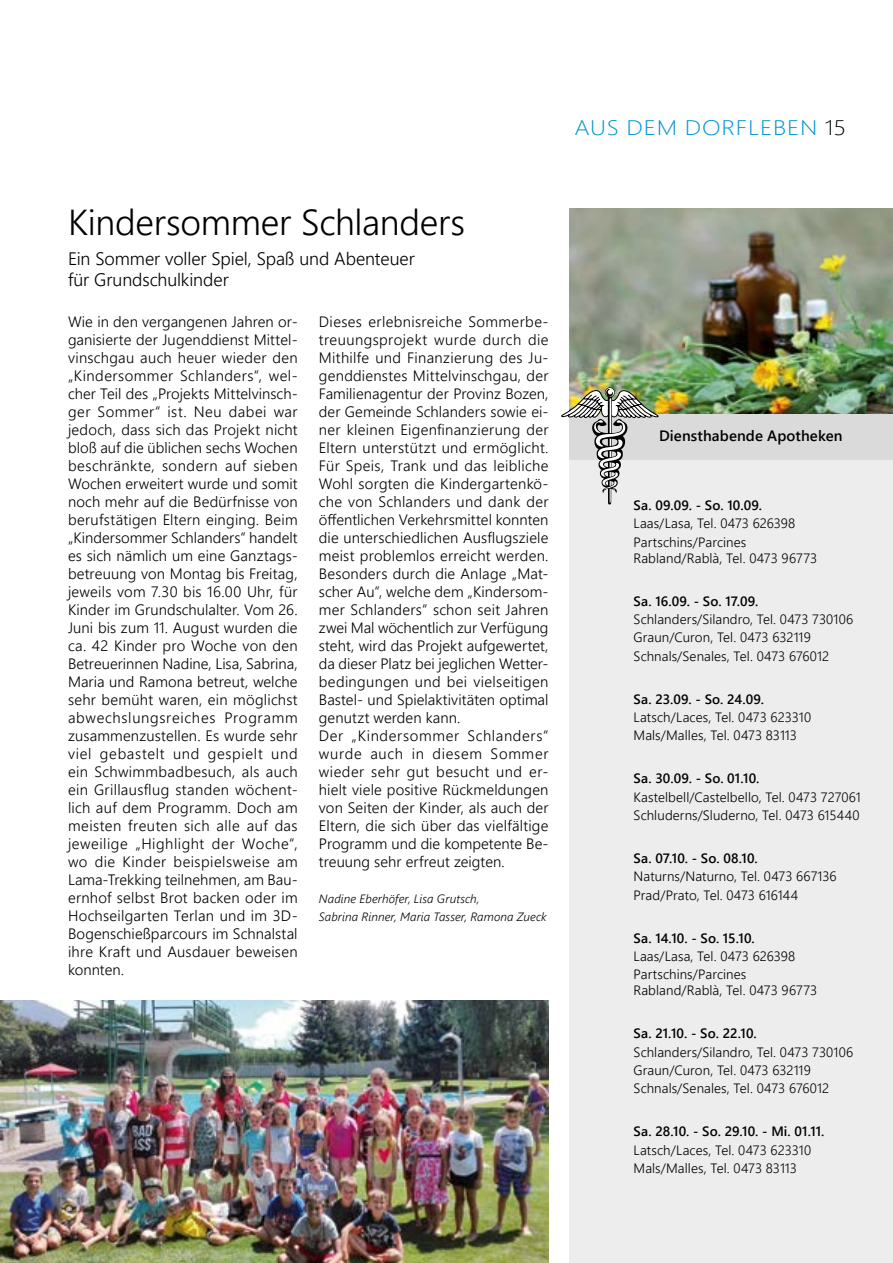
<style>
.page{position:relative;width:893px;height:1263px;background:#fff}
.page>*{position:absolute;margin:0;border:0;box-sizing:border-box;transform-origin:0 0}
.t1{font:36px "Webly Sleek UI Semilight";letter-spacing:-.01em;color:#000}
.t2{font:21px "Webly Sleek UI Light";letter-spacing:.035em;color:#0093d3;scale:1.16 1}
.t3{font:18px/21.6px "Webly Sleek UI Semilight";letter-spacing:-.005em;color:#000}
.t4{font:15px/18px "Webly Sleek UI Semilight";letter-spacing:.015em;color:#000}
.t5{font:15px "Webly Sleek UI Semibold";letter-spacing:.01em;color:#000}
.t6{font:13.5px/18.3px "Webly Sleek UI Semilight";letter-spacing:.005em;color:#000}
.t7{font:13.5px "Webly Sleek UI Semibold";letter-spacing:.01em;color:#000}
.t8{font:italic 12px/18px "Webly Sleek UI Semilight";letter-spacing:.01em;color:#000}
.s1{color:#000}
</style>
<div class="page">
<div style="left:570px;top:414px;width:323px;height:849px;background:#ededed"></div>
<img style="left:570px;top:208px;width:323px;height:206px">
<div style="left:570px;top:414px;width:323px;height:45px;background:#dadada"></div>
<img style="left:561px;top:373px;width:99px;height:131px">
<img style="left:0;top:1000px;width:549px;height:263px">
<h2 class="t2" style="left:574px;top:112px;width:236px">AUS DEM DORFLEBEN <span class="s1">15</span></h2>
<h1 class="t1" style="left:68px;top:195px;width:399px">Kindersommer Schlanders</h1>
<p class="t3" style="left:68px;top:247px;width:348px">Ein Sommer voller Spiel, Spaß und Abenteuer für Grundschulkinder</p>
<p class="t4" style="left:319px;top:312px;width:231px">Dieses erlebnisreiche Sommerbe&shy;treuungsprojekt wurde durch die Mithilfe und Finanzierung des Ju&shy;genddienstes Mittelvinschgau, der Familienagentur der Provinz Bozen, der Gemeinde Schlanders sowie ei&shy;ner kleinen Eigenfinanzierung der Eltern unterstützt und ermöglicht.<br>Für Speis, Trank und das leibliche Wohl sorgten die Kindergartenkö&shy;che von Schlanders und dank der öffentlichen Verkehrsmittel konnten die unterschiedlichen Ausflugsziele meist problemlos erreicht werden.<br>Besonders durch die Anlage „Mat&shy;scher Au“, welche dem „Kindersom&shy;mer Schlanders“ schon seit Jahren zwei Mal wöchentlich zur Verfügung steht, wird das Projekt aufgewertet, da dieser Platz bei jeglichen Wetter&shy;bedingungen und bei vielseitigen Bastel- und Spielaktivitäten optimal genutzt werden kann.<br>Der „Kindersommer Schlanders“ wurde auch in diesem Sommer wieder sehr gut besucht und er&shy;hielt viele positive Rückmeldungen von Seiten der Kinder, als auch der Eltern, die sich über das vielfältige Programm und die kompetente Be&shy;treuung sehr erfreut zeigten.</p>
<p class="t8" style="left:319px;top:889px;width:229px">Nadine Eberhöfer, Lisa Grutsch,<br>Sabrina Rinner, Maria Tasser, Ramona Zueck</p>
<p class="t4" style="left:68px;top:312px;width:231px">Wie in den vergangenen Jahren or&shy;ganisierte der Jugenddienst Mittel&shy;vinschgau auch heuer wieder den „Kindersommer Schlanders“, wel&shy;cher Teil des „Projekts Mittelvinsch&shy;ger Sommer“ ist. Neu dabei war jedoch, dass sich das Projekt nicht bloß auf die üblichen sechs Wochen beschränkte, sondern auf sieben Wochen erweitert wurde und somit noch mehr auf die Bedürfnisse von berufstätigen Eltern einging. Beim „Kindersommer Schlanders“ handelt es sich nämlich um eine Ganztags&shy;betreuung von Montag bis Freitag, jeweils vom 7.30 bis 16.00 Uhr, für Kinder im Grundschulalter. Vom 26.<br>Juni bis zum 11. August wurden die ca. 42 Kinder pro Woche von den Betreuerinnen Nadine, Lisa, Sabrina, Maria und Ramona betreut, welche sehr bemüht waren, ein möglichst abwechslungsreiches Programm zusammenzustellen. Es wurde sehr viel gebastelt und gespielt und ein Schwimmbadbesuch, als auch ein Grillausflug standen wöchent&shy;lich auf dem Programm. Doch am meisten freuten sich alle auf das jeweilige „Highlight der Woche“, wo die Kinder beispielsweise am Lama-Trekking teilnehmen, am Bau&shy;ernhof selbst Brot backen oder im Hochseilgarten Terlan und im 3D-Bogenschießparcours im Schnalstal ihre Kraft und Ausdauer beweisen konnten.</p>
<p class="t5" style="left:659px;top:425px;width:185px">Diensthabende Apotheken</p>
<p class="t7" style="left:634px;top:495px;width:130px">Sa. 09.09. - So. 10.09.</p>
<p class="t6" style="left:634px;top:514px;width:163px">Laas/Lasa, Tel. 0473 626398<br>Partschins/Parcines</p>
<p class="t6" style="left:634px;top:548px;width:185px">Rabland/Rablà, Tel. 0473 96773</p>
<p class="t7" style="left:634px;top:591px;width:126px">Sa. 16.09. - So. 17.09.</p>
<p class="t6" style="left:634px;top:610px;width:221px">Schlanders/Silandro, Tel. 0473 730106<br>Graun/Curon, Tel. 0473 632119<br>Schnals/Senales, Tel. 0473 676012</p>
<p class="t7" style="left:634px;top:689px;width:132px">Sa. 23.09. - So. 24.09.</p>
<p class="t6" style="left:634px;top:708px;width:179px">Latsch/Laces, Tel. 0473 623310<br>Mals/Malles, Tel. 0473 83113</p>
<p class="t7" style="left:634px;top:768px;width:127px">Sa. 30.09. - So. 01.10.</p>
<p class="t6" style="left:634px;top:787px;width:229px">Kastelbell/Castelbello, Tel. 0473 727061<br>Schluderns/Sluderno, Tel. 0473 615440</p>
<p class="t7" style="left:634px;top:848px;width:126px">Sa. 07.10. - So. 08.10.</p>
<p class="t6" style="left:634px;top:867px;width:205px">Naturns/Naturno, Tel. 0473 667136<br>Prad/Prato, Tel. 0473 616144</p>
<p class="t7" style="left:634px;top:927px;width:123px">Sa. 14.10. - So. 15.10.</p>
<p class="t6" style="left:634px;top:946px;width:163px">Laas/Lasa, Tel. 0473 626398<br>Partschins/Parcines</p>
<p class="t6" style="left:634px;top:981px;width:185px">Rabland/Rablà, Tel. 0473 96773</p>
<p class="t7" style="left:634px;top:1023px;width:125px">Sa. 21.10. - So. 22.10.</p>
<p class="t6" style="left:634px;top:1042px;width:221px">Schlanders/Silandro, Tel. 0473 730106<br>Graun/Curon, Tel. 0473 632119<br>Schnals/Senales, Tel. 0473 676012</p>
<p class="t7" style="left:634px;top:1121px;width:192px">Sa. 28.10. - So. 29.10. - Mi. 01.11.</p>
<p class="t6" style="left:634px;top:1140px;width:179px">Latsch/Laces, Tel. 0473 623310<br>Mals/Malles, Tel. 0473 83113</p>
</div>
